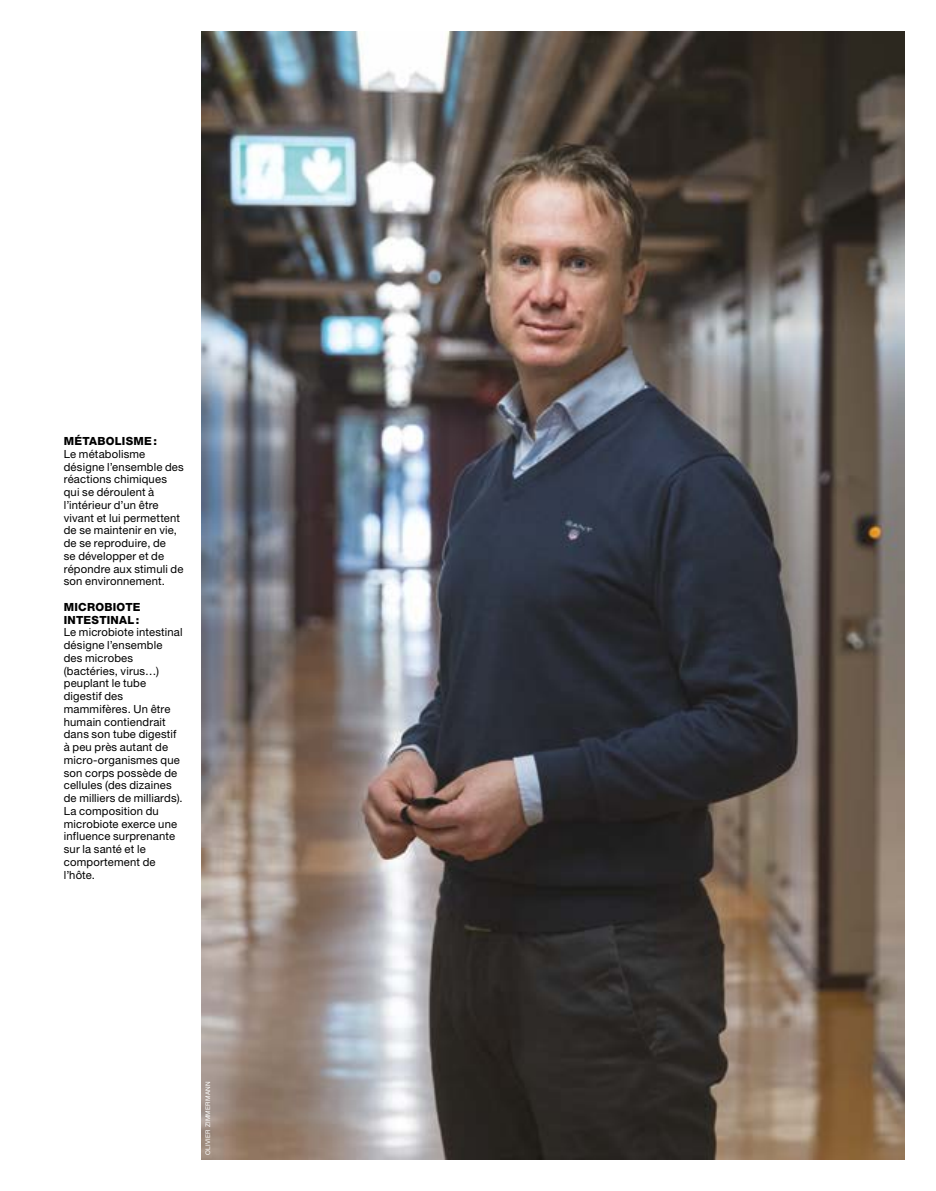
<style>
.page{position:relative;width:936px;height:1191px;background:#fff}
.page>*{position:absolute;margin:0;border:0;box-sizing:border-box;transform-origin:0 0}
.t1{font:11.25px/12.8px "Helvetica Neue";letter-spacing:.015em;color:#000}
.t2{font:800 11.25px/12.8px "Helvetica Neue";letter-spacing:.025em;color:#000}
.t3{font:6.3px "Helvetica Neue";letter-spacing:.04em;color:#fff}
</style>
<div class="page">
<img style="left:201px;top:32px;width:703px;height:1127px">
<p class="t2" style="left:64px;top:435px;width:95px">MÉTABOLISME:</p>
<p class="t1" style="left:64px;top:447px;width:121px">Le métabolisme désigne l’ensemble des réactions chimiques qui se déroulent à l’intérieur d’un être vivant et lui permettent de se maintenir en vie, de se reproduire, de<br>se développer et de répondre aux stimuli de son environnement.</p>
<p class="t2" style="left:64px;top:600px;width:78px">MICROBIOTE<br>INTESTINAL:</p>
<p class="t1" style="left:64px;top:626px;width:120px">Le microbiote intestinal désigne l’ensemble des microbes (bactéries, virus…) peuplant le tube digestif des mammifères. Un être humain contiendrait dans son tube digestif à peu près autant de micro-organismes que son corps possède de cellules (des dizaines de milliers de milliards).<br>La composition du microbiote exerce une influence surprenante sur la santé et le comportement de l’hôte.</p>
<p class="t3" style="left:203px;top:1154px;width:75px;rotate:-90deg">OLIVIER ZIMMERMANN</p>
</div>
